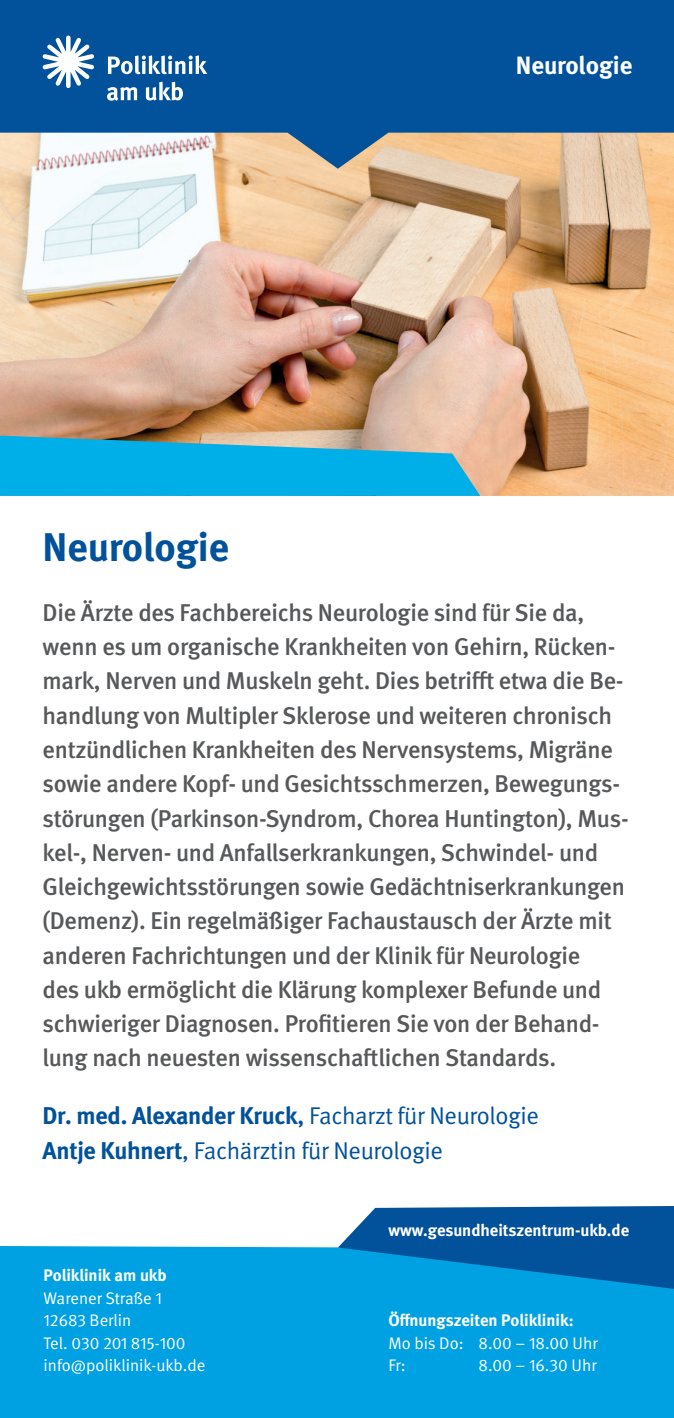
<style>
.page{position:relative;width:674px;height:1418px;background:#fff}
.page>*{position:absolute;margin:0;border:0;box-sizing:border-box;transform-origin:0 0}
.t1{font:700 40px "DGUV Meta";color:#01519b}
.t2{font:700 25px "DGUV Meta";color:#fff}
.t3{font:500 24.25px/34.2px "DGUV Meta";letter-spacing:-.01em;color:#57585a}
.t4{font:24.25px/34.2px "DGUV Meta";letter-spacing:-.01em;color:#01519b}
.t5{font:16.75px/22.5px "DGUV Meta";color:#fff}
.t6{font:700 16.75px "DGUV Meta";letter-spacing:-.005em;color:#fff}
.s1{font-weight:700}
.s2{font-weight:500}
</style>
<div class="page">
<div style="left:0;top:1246px;width:673px;height:171px;background:#00a1e3"></div>
<img style="left:0;top:169px;width:673px;height:327px">
<svg style="left:0;top:0;width:673px;height:169px;background:#336ca0"></svg>
<svg style="left:338px;top:1206px;width:335px;height:82px;background:#0a6bb0"></svg>
<svg style="left:107px;top:82px;width:76px;height:19px"></svg>
<svg style="left:108px;top:55px;width:99px;height:19px"></svg>
<svg style="left:43px;top:35px;width:54px;height:55px"></svg>
<svg style="left:0;top:435px;width:480px;height:61px;background:#27aed8"></svg>
<h1 class="t1" style="left:43px;top:523px;width:188px">Neurologie</h1>
<p class="t2" style="left:515px;top:50px;width:118px">Neurologie</p>
<p class="t3" style="left:43px;top:596px;width:587px">Die Ärzte des Fachbereichs Neurologie sind für Sie da, wenn es um organische Krankheiten von Gehirn, Rücken&shy;mark, Nerven und Muskeln geht. Dies betrifft etwa die Be&shy;handlung von Multipler Sklerose und weiteren chronisch entzündlichen Krankheiten des Nervensystems, Migräne sowie andere Kopf- und Gesichtsschmerzen, Bewegungs&shy;störungen (Parkinson-Syndrom, Chorea Huntington), Mus&shy;kel-, Nerven- und Anfallserkrankungen, Schwindel- und Gleichgewichtsstörungen sowie Gedächtniserkrankungen (Demenz). Ein regelmäßiger Fachaustausch der Ärzte mit anderen Fachrichtungen und der Klinik für Neurologie<br>des ukb ermöglicht die Klärung komplexer Befunde und schwieriger Diagnosen. Profitieren Sie von der Behand&shy;lung nach neuesten wissenschaftlichen Standards.</p>
<p class="t4" style="left:43px;top:1099px;width:497px"><span class="s1">Dr. med. Alexander Kruck</span><span class="s2">,</span> Facharzt für Neurologie<br><span class="s1">Antje Kuhnert</span>, Fachärztin für Neurologie</p>
<p class="t6" style="left:43px;top:1265px;width:124px">Poliklinik am ukb</p>
<p class="t5" style="left:43px;top:1286px;width:163px">Warener Straße 1<br>12683 Berlin<br>Tel. 030 201 815-100 info@poliklinik-ukb.de</p>
<p class="t6" style="left:388px;top:1220px;width:242px">www.gesundheitszentrum-ukb.de</p>
<p class="t6" style="left:388px;top:1310px;width:187px">Öffnungszeiten Poliklinik:</p>
<p class="t5" style="left:388px;top:1331px;width:211px">Mo bis Do: 8.00 – 18.00 Uhr<br>Fr:</p>
<p class="t5" style="left:478px;top:1354px;width:119px">8.00 – 16.30 Uhr</p>
</div>
